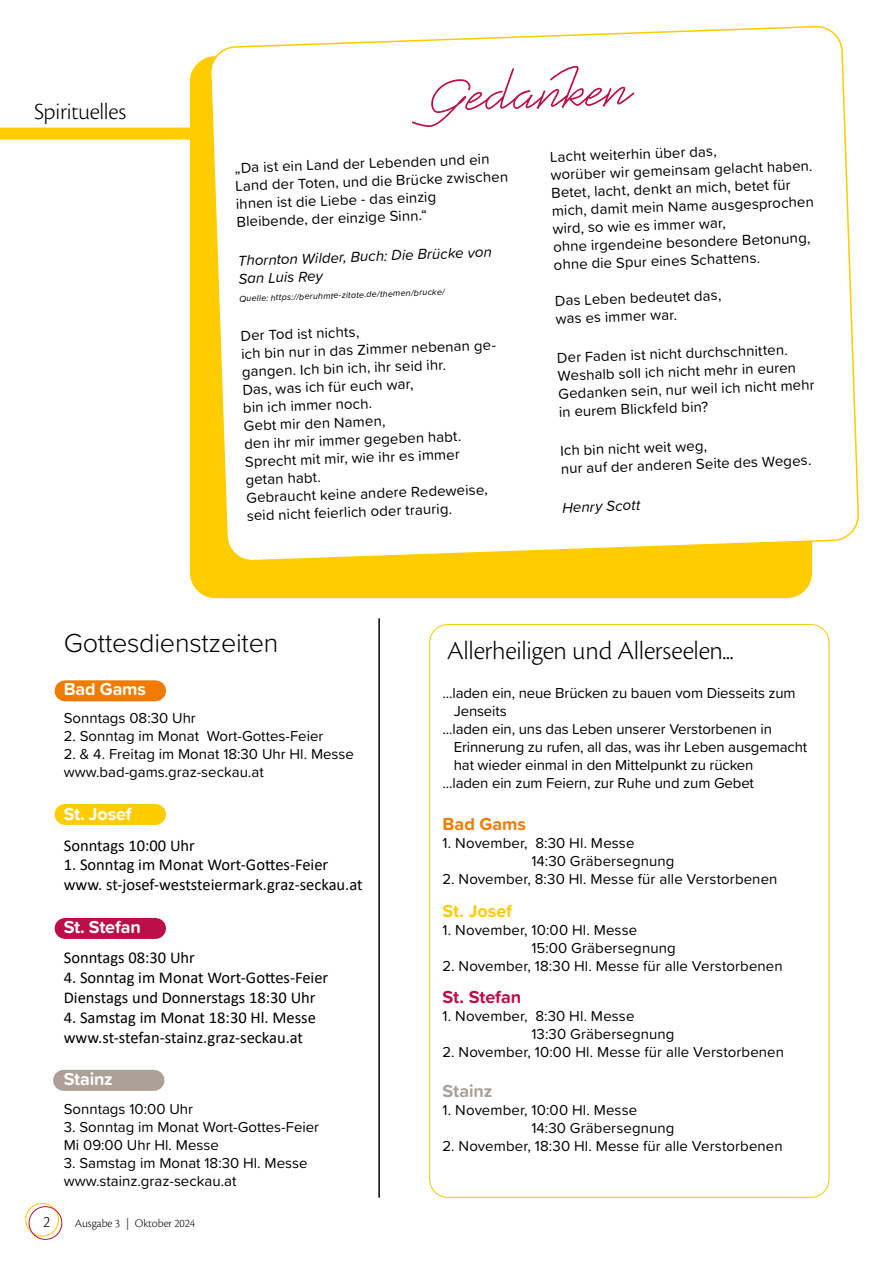
<style>
.page{position:relative;width:893px;height:1263px;background:#fff}
.page>*{position:absolute;margin:0;border:0;box-sizing:border-box;transform-origin:0 0}
.t1{font:54px "Fastpen 2 mm";color:#bb0f49}
.t2{font:300 27px "Cronos Pro";letter-spacing:-.01em;color:#000}
.t3{font:300 27px "Proxima Soft";letter-spacing:-.01em;color:#000}
.t4{font:300 24px "Cronos Pro";letter-spacing:-.01em;color:#000}
.t5{font:700 18px "Proxima Soft";letter-spacing:-.01em;color:#fff}
.t6{font:700 18px "Proxima Soft";letter-spacing:-.005em;color:#bb0f49}
.t7{font:700 18px "Proxima Soft";letter-spacing:-.005em;color:#fc0}
.t8{font:700 18px "Proxima Soft";color:#ef7c00}
.t9{font:700 18px "Proxima Soft";letter-spacing:-.01em;color:#ada096}
.t10{font:300 16.8px "Cronos Pro";color:#000}
.t11{font:16.5px/19.8px "Calibri";color:#000}
.t12{font:15px/18px "Proxima Soft";color:#000}
.t13{font:italic 15px/18px "Proxima Soft";color:#000}
.t14{font:300 12px "Cronos Pro";letter-spacing:-.01em;color:#000}
.t15{font:italic 9px "Proxima Soft";color:#000}
</style>
<div class="page">
<div style="left:0;top:128px;width:216px;height:12px;background:#fc0"></div>
<div style="left:26px;top:1203px;width:33px;height:33px;border:1px solid #fc0;border-radius:50%"></div>
<div style="left:29px;top:1206px;width:33px;height:34px;border:1px solid #bb0f49;border-radius:50%"></div>
<div style="left:65px;top:680px;width:91px;height:21px;background:#ef7c00"></div>
<div style="left:65px;top:804px;width:91px;height:21px;background:#fc0"></div>
<div style="left:65px;top:918px;width:91px;height:21px;background:#bb0f49"></div>
<div style="left:64px;top:1070px;width:90px;height:21px;background:#ada096"></div>
<div style="left:190px;top:56px;width:622px;height:542px;background:#fc0;border-radius:26px"></div>
<div style="left:209px;top:26px;width:650px;height:535px;background:#fff"></div>
<hr style="left:378px;top:618px;width:2px;height:580px;background:#000">
<h3 class="t4" style="left:34px;top:98px;width:94px">Spirituelles</h3>
<h1 class="t1" style="left:419px;top:61px;width:214px;rotate:-2deg">Gedanken</h1>
<p class="t12" style="left:234px;top:158px;width:274px;rotate:-2deg">„Da ist ein Land der Lebenden und ein Land der Toten, und die Brücke zwischen ihnen ist die Liebe - das einzig Bleibende, der einzige Sinn.“</p>
<p class="t13" style="left:238px;top:251px;width:256px;rotate:-2deg">Thornton Wilder, Buch: Die Brücke von<br>San Luis Rey</p>
<p class="t15" style="left:239px;top:292px;width:207px;rotate:-2deg">Quelle: https://beruhmte-zitate.de/themen/brucke/</p>
<p class="t12" style="left:240px;top:326px;width:259px;rotate:-2deg">Der Tod ist nichts,<br>ich bin nur in das Zimmer nebenan ge&shy;gangen. Ich bin ich, ihr seid ihr.<br>Das, was ich für euch war,<br>bin ich immer noch.<br>Gebt mir den Namen,<br>den ihr mir immer gegeben habt.<br>Sprecht mit mir, wie ihr es immer<br>getan habt.<br>Gebraucht keine andere Redeweise, seid nicht feierlich oder traurig.</p>
<p class="t12" style="left:550px;top:147px;width:264px;rotate:-2deg">Lacht weiterhin über das,<br>worüber wir gemeinsam gelacht haben.<br>Betet, lacht, denkt an mich, betet für mich, damit mein Name ausgesprochen wird, so wie es immer war,<br>ohne irgendeine besondere Betonung, ohne die Spur eines Schattens.</p>
<p class="t12" style="left:555px;top:291px;width:168px;rotate:-2deg">Das Leben bedeutet das, was es immer war.</p>
<p class="t12" style="left:557px;top:348px;width:258px;rotate:-2deg">Der Faden ist nicht durchschnitten.<br>Weshalb soll ich nicht mehr in euren Gedanken sein, nur weil ich nicht mehr in eurem Blickfeld bin?</p>
<p class="t12" style="left:560px;top:441px;width:252px;rotate:-2deg">Ich bin nicht weit weg,<br>nur auf der anderen Seite des Weges.</p>
<p class="t13" style="left:562px;top:498px;width:80px;rotate:-2deg">Henry Scott</p>
<h2 class="t3" style="left:64px;top:623px;width:216px">Gottesdienstzeiten</h2>
<p class="t5" style="left:64px;top:675px;width:84px">Bad Gams</p>
<p class="t12" style="left:64px;top:709px;width:134px">Sonntags 08:30 Uhr</p>
<p class="t12" style="left:64px;top:727px;width:261px">2. Sonntag im Monat Wort-Gottes-Feier</p>
<p class="t12" style="left:64px;top:745px;width:292px">2. &amp; 4. Freitag im Monat 18:30 Uhr Hl. Messe www.bad-gams.graz-seckau.at</p>
<p class="t5" style="left:64px;top:800px;width:69px">St. Josef</p>
<p class="t11" style="left:64px;top:835px;width:133px">Sonntags 10:00 Uhr</p>
<p class="t11" style="left:64px;top:854px;width:300px">1. Sonntag im Monat Wort-Gottes-Feier www. st-josef-weststeiermark.graz-seckau.at</p>
<p class="t5" style="left:64px;top:913px;width:79px">St. Stefan</p>
<p class="t11" style="left:64px;top:947px;width:133px">Sonntags 08:30 Uhr</p>
<p class="t11" style="left:64px;top:967px;width:266px">4. Sonntag im Monat Wort-Gottes-Feier<br>Dienstags und Donnerstags 18:30 Uhr</p>
<p class="t11" style="left:64px;top:1007px;width:254px">4. Samstag im Monat 18:30 Hl. Messe www.st-stefan-stainz.graz-seckau.at</p>
<p class="t5" style="left:64px;top:1066px;width:51px">Stainz</p>
<p class="t12" style="left:64px;top:1099px;width:131px">Sonntags 10:00 Uhr</p>
<p class="t12" style="left:64px;top:1117px;width:257px">3. Sonntag im Monat Wort-Gottes-Feier<br>Mi 09:00 Uhr Hl. Messe</p>
<p class="t12" style="left:64px;top:1153px;width:245px">3. Samstag im Monat 18:30 Hl. Messe www.stainz.graz-seckau.at</p>
<p class="t10" style="left:43px;top:1212px;width:9px">2</p>
<p class="t14" style="left:75px;top:1216px;width:122px">Ausgabe 3 | Oktober 2024</p>
<h2 class="t2" style="left:447px;top:635px;width:288px">Allerheiligen und Allerseelen...</h2>
<p class="t12" style="left:443px;top:683px;width:355px">...laden ein, neue Brücken zu bauen vom Diesseits zum</p>
<p class="t12" style="left:454px;top:701px;width:54px">Jenseits</p>
<p class="t12" style="left:443px;top:719px;width:331px">...laden ein, uns das Leben unserer Verstorbenen in</p>
<p class="t12" style="left:454px;top:737px;width:355px">Erinnerung zu rufen, all das, was ihr Leben ausgemacht</p>
<p class="t12" style="left:454px;top:755px;width:301px">hat wieder einmal in den Mittelpunkt zu rücken</p>
<p class="t12" style="left:443px;top:773px;width:313px">...laden ein zum Feiern, zur Ruhe und zum Gebet</p>
<p class="t8" style="left:443px;top:811px;width:85px">Bad Gams</p>
<p class="t12" style="left:531px;top:833px;width:144px;text-indent:-89px">1. November, 8:30 Hl. Messe<br>14:30 Gräbersegnung</p>
<p class="t12" style="left:443px;top:869px;width:336px">2. November, 8:30 Hl. Messe für alle Verstorbenen</p>
<p class="t7" style="left:443px;top:897px;width:71px">St. Josef</p>
<p class="t12" style="left:531px;top:920px;width:146px;text-indent:-89px">1. November, 10:00 Hl. Messe<br>15:00 Gräbersegnung</p>
<p class="t12" style="left:443px;top:956px;width:342px">2. November, 18:30 Hl. Messe für alle Verstorbenen</p>
<p class="t6" style="left:443px;top:983px;width:80px">St. Stefan</p>
<p class="t12" style="left:531px;top:1006px;width:145px;text-indent:-89px">1. November, 8:30 Hl. Messe<br>13:30 Gräbersegnung</p>
<p class="t12" style="left:443px;top:1042px;width:343px">2. November, 10:00 Hl. Messe für alle Verstorbenen</p>
<p class="t9" style="left:443px;top:1077px;width:51px">Stainz</p>
<p class="t12" style="left:531px;top:1100px;width:144px;text-indent:-89px">1. November, 10:00 Hl. Messe<br>14:30 Gräbersegnung</p>
<p class="t12" style="left:443px;top:1136px;width:342px">2. November, 18:30 Hl. Messe für alle Verstorbenen</p>
</div>
